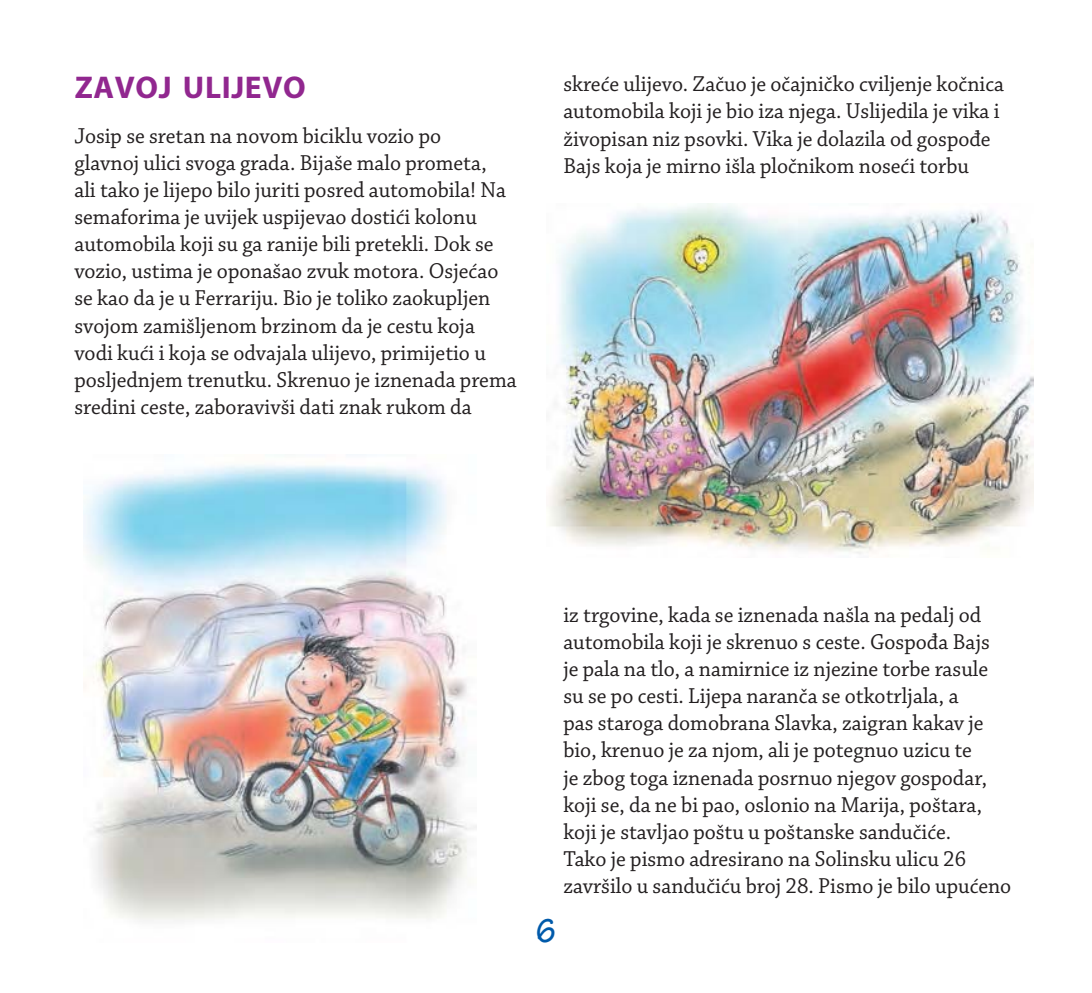
<style>
.page{position:relative;width:1092px;height:993px;background:#fff}
.page>*{position:absolute;margin:0;border:0;box-sizing:border-box;transform-origin:0 0}
.t1{font:700 35px "Tekton Pro";color:#005aaa;scale:.85 1}
.t2{font:700 31.5px "Myriad Pro";letter-spacing:.02em;color:#91278f}
.t3{font:22.75px/27.1px "Chaparral Pro";color:#231f20;scale:.96 1}
</style>
<div class="page">
<img style="left:83px;top:465px;width:393px;height:456px">
<img style="left:549px;top:204px;width:484px;height:350px">
<h2 class="t2" style="left:75px;top:69px;width:232px">ZAVOJ ULIJEVO</h2>
<p class="t3" style="left:74px;top:124px;width:462px">Josip se sretan na novom biciklu vozio po<br>glavnoj ulici svoga grada. Bijaše malo prometa,<br>ali tako je lijepo bilo juriti posred automobila! Na semaforima je uvijek uspijevao dostići kolonu automobila koji su ga ranije bili pretekli. Dok se vozio, ustima je oponašao zvuk motora. Osjećao se kao da je u Ferrariju. Bio je toliko zaokupljen svojom zamišljenom brzinom da je cestu koja vodi kući i koja se odvajala ulijevo, primijetio u posljednjem trenutku. Skrenuo je iznenada prema sredini ceste, zaboravivši dati znak rukom da</p>
<p class="t3" style="left:563px;top:72px;width:460px">skreće ulijevo. Začuo je očajničko cviljenje kočnica automobila koji je bio iza njega. Uslijedila je vika i živopisan niz psovki. Vika je dolazila od gospođe Bajs koja je mirno išla pločnikom noseći torbu</p>
<p class="t3" style="left:563px;top:602px;width:468px">iz trgovine, kada se iznenada našla na pedalj od automobila koji je skrenuo s ceste. Gospođa Bajs<br>je pala na tlo, a namirnice iz njezine torbe rasule su se po cesti. Lijepa naranča se otkotrljala, a<br>pas staroga domobrana Slavka, zaigran kakav je bio, krenuo je za njom, ali je potegnuo uzicu te<br>je zbog toga iznenada posrnuo njegov gospodar, koji se, da ne bi pao, oslonio na Marija, poštara, koji je stavljao poštu u poštanske sandučiće.<br>Tako je pismo adresirano na Solinsku ulicu 26 završilo u sandučiću broj 28. Pismo je bilo upućeno</p>
<h1 class="t1" style="left:536px;top:909px;width:24px">6</h1>
</div>
